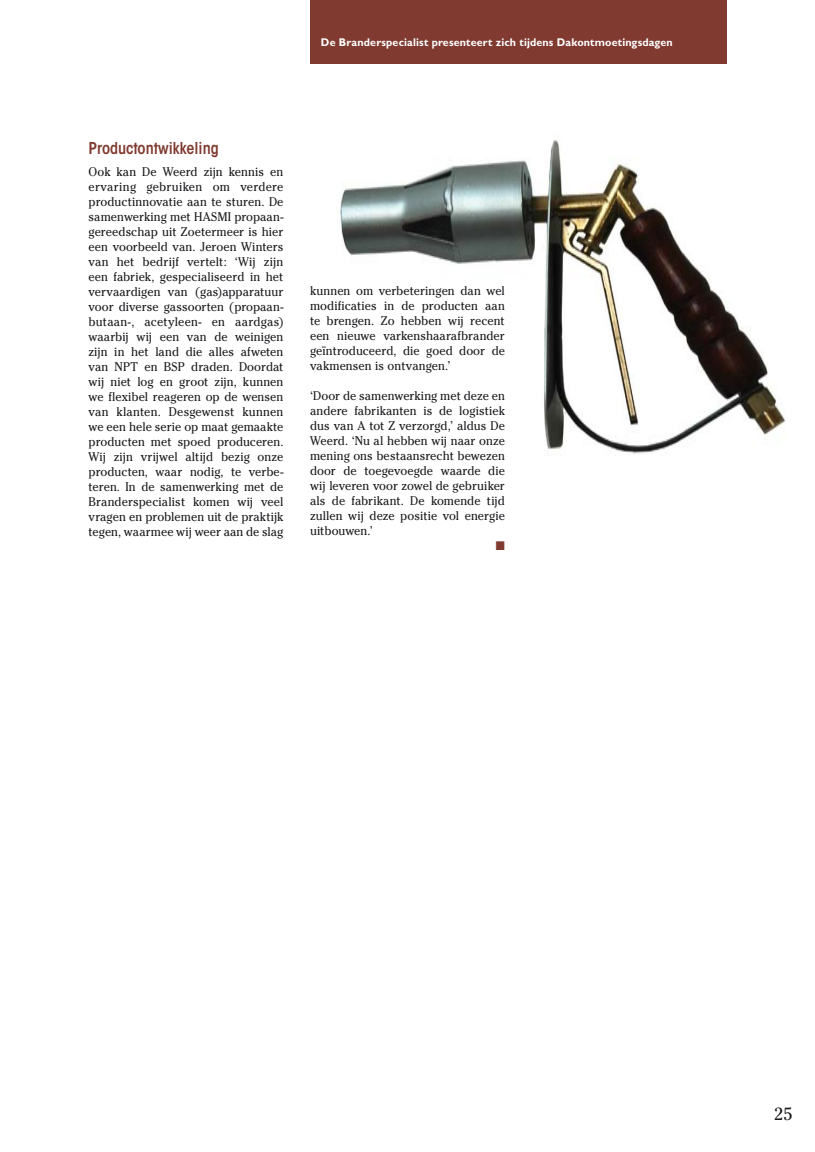
<style>
.page{position:relative;width:815px;height:1152px;background:#fff}
.page>*{position:absolute;margin:0;border:0;box-sizing:border-box;transform-origin:0 0}
.t1{font:17.5px "Cheltenham Std";color:#1a171b}
.t2{font:600 condensed 16.25px "ITC Avant Garde Std";color:#803a30}
.t3{font:12.5px/15px "Cheltenham Std";color:#1a171b;text-align:justify;scale:.95 1}
.t4{font:12.5px "Zapf Dingbats Std";color:#803a30;scale:.95 1}
.t5{font:700 11.25px "Gill Sans Std";letter-spacing:.015em;color:#fff;scale:.95 1}
</style>
<div class="page">
<div style="left:310px;top:0;width:416px;height:64px;background:#803a30"></div>
<img style="left:340px;top:140px;width:445px;height:314px">
<p class="t5" style="left:321px;top:35px;width:372px">De Branderspecialist presenteert zich tijdens Dakontmoetingsdagen</p>
<h2 class="t2" style="left:89px;top:138px;width:132px">Productontwikkeling</h2>
<p class="t3" style="left:89px;top:164px;width:207px">Ook kan De Weerd zijn kennis en ervaring gebruiken om verdere productinnovatie aan te sturen. De samenwerking met HASMI propaan&shy;gereedschap uit Zoetermeer is hier een voorbeeld van. Jeroen Winters van het bedrijf vertelt: ‘Wij zijn een fabriek, gespecialiseerd in het vervaardigen van (gas)apparatuur voor diverse gassoorten (propaan&shy;butaan-, acetyleen- en aardgas) waarbij wij een van de weinigen zijn in het land die alles afweten van NPT en BSP draden. Doordat wij niet log en groot zijn, kunnen we flexibel reageren op de wensen van klanten. Desgewenst kunnen we een hele serie op maat gemaakte producten met spoed produceren.<br>Wij zijn vrijwel altijd bezig onze producten, waar nodig, te verbe&shy;teren. In de samenwerking met de Branderspecialist komen wij veel vragen en problemen uit de praktijk tegen, waarmee wij weer aan de slag</p>
<p class="t3" style="left:310px;top:283px;width:207px">kunnen om verbeteringen dan wel modificaties in de producten aan te brengen. Zo hebben wij recent een nieuwe varkenshaarafbrander geïntroduceerd, die goed door de vakmensen is ontvangen.’</p>
<p class="t3" style="left:310px;top:388px;width:207px">‘Door de samenwerking met deze en andere fabrikanten is de logistiek dus van A tot Z verzorgd,’ aldus De Weerd. ‘Nu al hebben wij naar onze mening ons bestaansrecht bewezen door de toegevoegde waarde die wij leveren voor zowel de gebruiker als de fabrikant. De komende tijd zullen wij deze positie vol energie uitbouwen.’</p>
<p class="t4" style="left:496px;top:540px;width:11px">■</p>
<h1 class="t1" style="left:774px;top:1103px;width:20px">25</h1>
</div>
